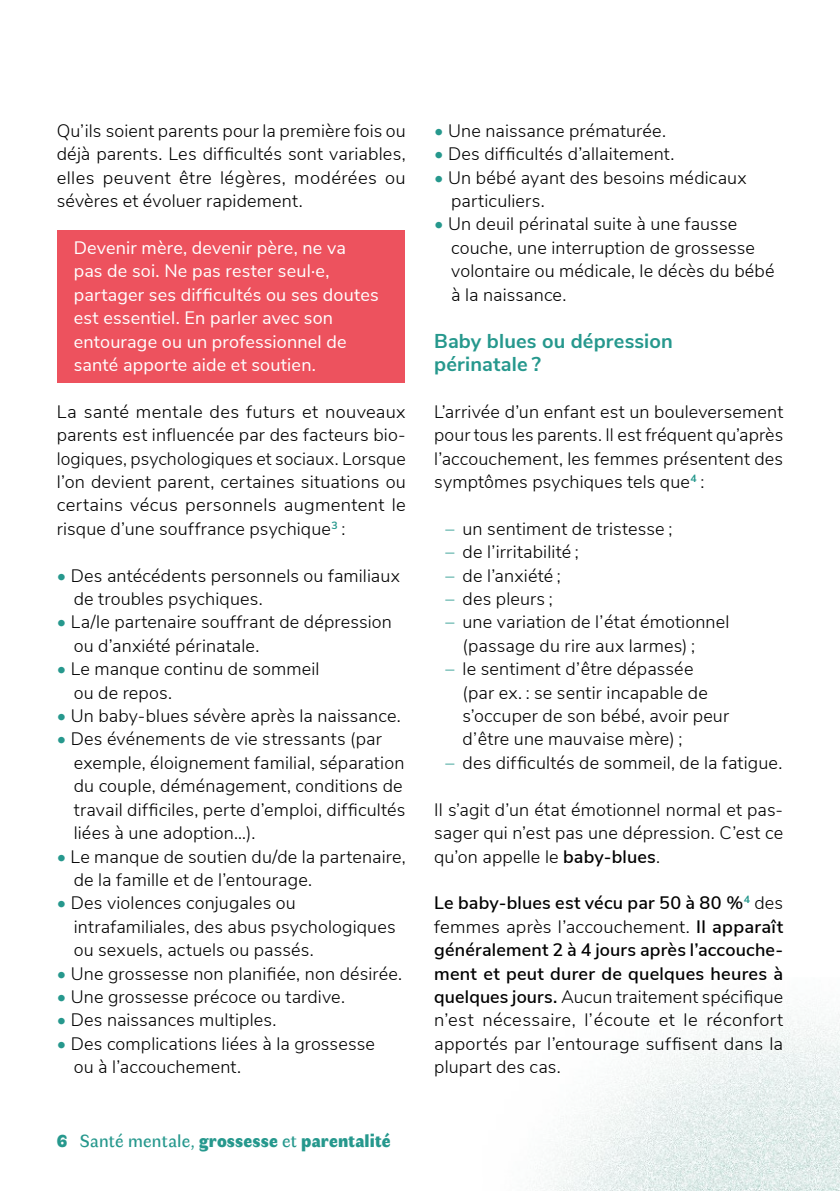
<style>
.page{position:relative;width:840px;height:1191px;background:#fff}
.page>*{position:absolute;margin:0;border:0;box-sizing:border-box;transform-origin:0 0}
.T2{font:700 20px/23.4px "Nunito Sans";letter-spacing:.01em;color:#26988d}
.CORPS{font:300 18px/23.4px "Nunito Sans";letter-spacing:.01em;color:#000;text-align:justify}
.puce1{font:300 18px/23.4px "Nunito Sans";letter-spacing:.01em;color:#000}
.encadré2{font:18px/23.4px "Nunito Sans";letter-spacing:.01em;color:#fff}
.t1{font:900 18px "Faune Display";letter-spacing:.01em;color:#26988d}
.s1{color:#26988d}
.s2{font-family:"Faune Text";font-weight:400}
.s3{font-weight:600}
</style>
<div class="page">
<img style="left:540px;top:1003px;width:299px;height:188px">
<div style="left:58px;top:230px;width:346px;height:153px;background:#ed525e"></div>
<p class="CORPS" style="left:57px;top:118px;width:350px">Qu’ils soient parents pour la première fois ou déjà parents. Les difficultés sont variables, elles peuvent être légères, modérées ou sévères et évoluer rapidement.</p>
<p class="encadré2" style="left:74px;top:235px;width:306px">Devenir mère, devenir père, ne va pas de soi. Ne pas rester seul·e, partager ses difficultés ou ses doutes est essentiel. En parler avec son entourage ou un professionnel de santé apporte aide et soutien.</p>
<p class="CORPS" style="left:57px;top:399px;width:350px">La santé mentale des futurs et nouveaux parents est influencée par des facteurs bio&shy;logiques, psychologiques et sociaux. Lorsque l’on devient parent, certaines situations ou certains vécus personnels augmentent le risque d’une souffrance psychique<sup>3</sup> :</p>
<p class="puce1" style="left:74px;top:562px;width:327px;text-indent:-17px"><span class="s1">•</span> Des antécédents personnels ou familiaux de troubles psychiques.</p>
<p class="puce1" style="left:74px;top:609px;width:319px;text-indent:-17px"><span class="s1">•</span> La/le partenaire souffrant de dépression ou d’anxiété périnatale.</p>
<p class="puce1" style="left:74px;top:656px;width:247px;text-indent:-17px"><span class="s1">•</span> Le manque continu de sommeil ou de repos.</p>
<p class="puce1" style="left:57px;top:703px;width:345px"><span class="s1">•</span> Un baby-blues sévère après la naissance.</p>
<p class="puce1" style="left:74px;top:726px;width:333px;text-indent:-17px"><span class="s1">•</span> Des événements de vie stressants (par exemple, éloignement familial, séparation du couple, déménagement, conditions de travail difficiles, perte d’emploi, difficultés liées à une adoption…).</p>
<p class="puce1" style="left:74px;top:843px;width:333px;text-indent:-17px"><span class="s1">•</span> Le manque de soutien du/de la partenaire, de la famille et de l’entourage.</p>
<p class="puce1" style="left:74px;top:890px;width:323px;text-indent:-17px"><span class="s1">•</span> Des violences conjugales ou intrafamiliales, des abus psychologiques ou sexuels, actuels ou passés.</p>
<p class="puce1" style="left:57px;top:960px;width:347px"><span class="s1">•</span> Une grossesse non planifiée, non désirée.</p>
<p class="puce1" style="left:57px;top:984px;width:289px"><span class="s1">•</span> Une grossesse précoce ou tardive.</p>
<p class="puce1" style="left:57px;top:1007px;width:221px"><span class="s1">•</span> Des naissances multiples.</p>
<p class="puce1" style="left:74px;top:1030px;width:302px;text-indent:-17px"><span class="s1">•</span> Des complications liées à la grossesse ou à l’accouchement.</p>
<p class="t1" style="left:57px;top:1127px;width:335px">6 <span class="s2">Santé mentale,</span> grossesse <span class="s2">et</span> parentalité</p>
<p class="puce1" style="left:434px;top:118px;width:233px"><span class="s1">•</span> Une naissance prématurée.</p>
<p class="puce1" style="left:434px;top:141px;width:241px"><span class="s1">•</span> Des difficultés d’allaitement.</p>
<p class="puce1" style="left:451px;top:165px;width:297px;text-indent:-17px"><span class="s1">•</span> Un bébé ayant des besoins médicaux particuliers.</p>
<p class="puce1" style="left:451px;top:211px;width:325px;text-indent:-17px"><span class="s1">•</span> Un deuil périnatal suite à une fausse couche, une interruption de grossesse volontaire ou médicale, le décès du bébé à la naissance.</p>
<p class="T2" style="left:434px;top:328px;width:240px">Baby blues ou dépression périnatale ?</p>
<p class="CORPS" style="left:434px;top:399px;width:350px">L’arrivée d’un enfant est un bouleversement pour tous les parents. Il est fréquent qu’après l’accouchement, les femmes présentent des symptômes psychiques tels que<sup>4</sup> :</p>
<p class="CORPS" style="left:445px;top:516px;width:228px"><span class="s1">–</span> un sentiment de tristesse ;</p>
<p class="CORPS" style="left:445px;top:539px;width:135px"><span class="s1">–</span> de l’irritabilité ;</p>
<p class="CORPS" style="left:445px;top:562px;width:117px"><span class="s1">–</span> de l’anxiété ;</p>
<p class="CORPS" style="left:445px;top:586px;width:109px"><span class="s1">–</span> des pleurs ;</p>
<p class="CORPS" style="left:462px;top:609px;width:268px;text-indent:-17px"><span class="s1">–</span> une variation de l’état émotionnel (passage du rire aux larmes) ;</p>
<p class="CORPS" style="left:462px;top:656px;width:268px;text-align:left;text-indent:-17px"><span class="s1">–</span> le sentiment d’être dépassée (par ex. : se sentir incapable de s’occuper de son bébé, avoir peur d’être une mauvaise mère) ;</p>
<p class="CORPS" style="left:445px;top:750px;width:338px"><span class="s1">–</span> des difficultés de sommeil, de la fatigue.</p>
<p class="CORPS" style="left:434px;top:796px;width:350px">Il s’agit d’un état émotionnel normal et pas&shy;sager qui n’est pas une dépression. C’est ce qu’on appelle le <span class="s3">baby-blues</span>.</p>
<p class="CORPS" style="left:434px;top:890px;width:350px"><span class="s3">Le baby-blues est vécu par 50 à 80 %</span><sup>4</sup> des femmes après l’accouchement. <span class="s3">Il apparaît généralement 2 à 4 jours après l’accouche&shy;ment et peut durer de quelques heures à quelques jours.</span> Aucun traitement spécifique n’est nécessaire, l’écoute et le réconfort apportés par l’entourage suffisent dans la plupart des cas.</p>
</div>
